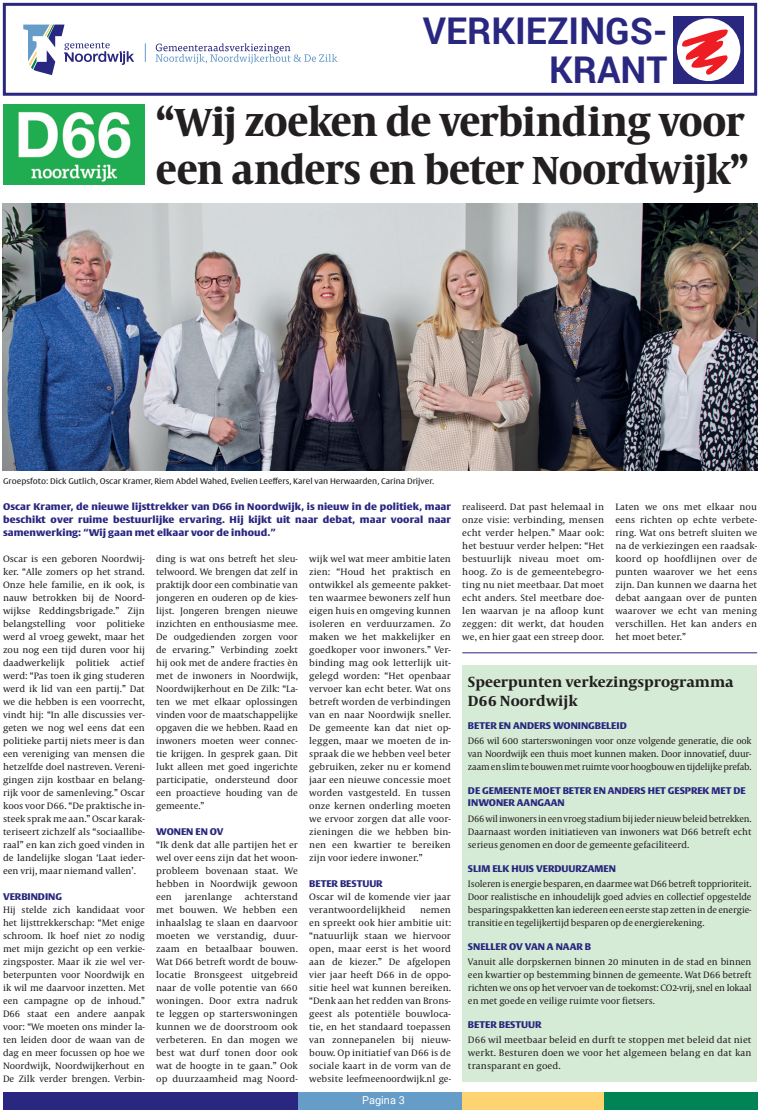
<style>
.page{position:relative;width:760px;height:1112px;background:#fff}
.page>*{position:absolute;margin:0;border:0;box-sizing:border-box;transform-origin:0 0}
.t1{font:700 40px/48px "Capitolium Head";letter-spacing:-.02em;color:#231f20}
.t2{font:700 36.8px/38.7px "Roboto";color:#292780;text-align:right}
.t3{font:700 15px/19px "Capitolium News";color:#231f20}
.t4{font:11px "Roboto";color:#fff}
.t5{font:9.5px/13px "Capitolium News";letter-spacing:.01em;color:#231f20;text-align:justify}
.t6{font:900 9.5px/13px "Big Vesta";color:#292780;text-align:justify}
.t7{font:8px "Big Vesta";color:#231f20}
</style>
<div class="page">
<div style="left:3px;top:3px;width:754px;height:93px;border:3px solid #292780"></div>
<div style="left:298px;top:1091px;width:164px;height:17px;background:#659cc8"></div>
<div style="left:462px;top:1091px;width:142px;height:17px;background:#fed371"></div>
<div style="left:604px;top:1091px;width:153px;height:17px;background:#008355"></div>
<div style="left:673px;top:16px;width:70px;height:67px;background:#292780"></div>
<div style="left:677px;top:18px;width:63px;height:63px;background:#fff;border-radius:50%"></div>
<svg style="left:681px;top:29px;width:49px;height:49px"></svg>
<div style="left:3px;top:1091px;width:295px;height:17px;background:#292780"></div>
<svg style="left:23px;top:25px;width:111px;height:50px"></svg>
<svg style="left:156px;top:43px;width:181px;height:21px"></svg>
<svg style="left:145px;top:43px;width:1px;height:19px"></svg>
<img style="left:3px;top:203px;width:754px;height:267px">
<hr style="left:462px;top:652px;width:295px;height:1px;background:#292780">
<div style="left:462px;top:665px;width:295px;height:416px;background:#d6ebd6"></div>
<img style="left:3px;top:105px;width:142px;height:79px">
<h2 class="t2" style="left:423px;top:10px;width:246px">VERKIEZINGS-<br>KRANT</h2>
<h1 class="t1" style="left:156px;top:99px;width:594px">“Wij zoeken de verbinding voor een anders en beter Noordwijk”</h1>
<p class="t7" style="left:3px;top:476px;width:432px">Groepsfoto: Dick Gutlich, Oscar Kramer, Riem Abdel Wahed, Evelien Leeffers, Karel van Herwaarden, Carina Drijver.</p>
<p class="t6" style="left:3px;top:500px;width:449px">Oscar Kramer, de nieuwe lijsttrekker van D66 in Noordwijk, is nieuw in de politiek, maar beschikt over ruime bestuurlijke ervaring. Hij kijkt uit naar debat, maar vooral naar samenwerking: “Wij gaan met elkaar voor de inhoud.”</p>
<p class="t5" style="left:3px;top:552px;width:143px">Oscar is een geboren Noordwij&shy;ker. “Alle zomers op het strand.<br>Onze hele familie, en ik ook, is nauw betrokken bij de Noord&shy;wijkse Reddingsbrigade.” Zijn belangstelling voor politieke werd al vroeg gewekt, maar het zou nog een tijd duren voor hij daadwerkelijk politiek actief werd: “Pas toen ik ging studeren werd ik lid van een partij.” Dat we die hebben is een voorrecht, vindt hij: “In alle discussies ver&shy;geten we nog wel eens dat een politieke partij niets meer is dan een vereniging van mensen die hetzelfde doel nastreven. Vereni&shy;gingen zijn kostbaar en belang&shy;rijk voor de samenleving.” Oscar koos voor D66. “De praktische in&shy;steek sprak me aan.” Oscar karak&shy;teriseert zichzelf als “sociaallibe&shy;raal” en kan zich goed vinden in de landelijke slogan ‘Laat ieder&shy;een vrij, maar niemand vallen’.</p>
<p class="t6" style="left:3px;top:890px;width:60px">VERBINDING</p>
<p class="t5" style="left:3px;top:903px;width:143px">Hij stelde zich kandidaat voor het lijsttrekkerschap: “Met enige schroom. Ik hoef niet zo nodig met mijn gezicht op een verkie&shy;zingsposter. Maar ik zie wel ver&shy;beterpunten voor Noordwijk en ik wil me daarvoor inzetten. Met een campagne op de inhoud.” D66 staat een andere aanpak voor: “We moeten ons minder la&shy;ten leiden door de waan van de dag en meer focussen op hoe we Noordwijk, Noordwijkerhout en De Zilk verder brengen. Verbin-</p>
<p class="t5" style="left:156px;top:552px;width:143px">ding is wat ons betreft het sleu&shy;telwoord. We brengen dat zelf in praktijk door een combinatie van jongeren en ouderen op de kies&shy;lijst. Jongeren brengen nieuwe inzichten en enthousiasme mee.<br>De oudgedienden zorgen voor de ervaring.” Verbinding zoekt hij ook met de andere fracties èn met de inwoners in Noordwijk, Noordwijkerhout en De Zilk: “La&shy;ten we met elkaar oplossingen vinden voor de maatschappelijke opgaven die we hebben. Raad en inwoners moeten weer connec&shy;tie krijgen. In gesprek gaan. Dit lukt alleen met goed ingerichte participatie, ondersteund door een proactieve houding van de gemeente.”</p>
<p class="t6" style="left:156px;top:825px;width:69px">WONEN EN OV</p>
<p class="t5" style="left:156px;top:838px;width:143px">“Ik denk dat alle partijen het er wel over eens zijn dat het woon&shy;probleem bovenaan staat. We hebben in Noordwijk gewoon een</p>
<p class="t5" style="left:309px;top:552px;width:143px">wijk wel wat meer ambitie laten zien: “Houd het praktisch en ontwikkel als gemeente pakket&shy;ten waarmee bewoners zelf hun eigen huis en omgeving kunnen isoleren en verduurzamen. Zo maken we het makkelijker en goedkoper voor inwoners.” Ver&shy;binding mag ook letterlijk uit&shy;gelegd worden: “Het openbaar vervoer kan echt beter. Wat ons betreft worden de verbindingen van en naar Noordwijk sneller.<br>De gemeente kan dat niet op&shy;leggen, maar we moeten de in&shy;spraak die we hebben veel beter gebruiken, zeker nu er komend jaar een nieuwe concessie moet worden vastgesteld. En tussen onze kernen onderling moeten we ervoor zorgen dat alle voor&shy;zieningen die we hebben bin&shy;nen een kwartier te bereiken zijn voor iedere inwoner.”</p>
<p class="t6" style="left:309px;top:877px;width:75px">BETER BESTUUR</p>
<p class="t5" style="left:309px;top:890px;width:143px">Oscar wil de komende vier jaar verantwoordelijkheid</p>
<p class="t5" style="left:156px;top:890px;width:143px;text-indent:89px">achterstand met bouwen. We hebben een inhaalslag te slaan en daarvoor moeten we verstandig, duur&shy;zaam en betaalbaar bouwen.<br>Wat D66 betreft wordt de bouw&shy;locatie Bronsgeest uitgebreid naar de volle potentie van 660 woningen. Door extra nadruk te leggen op starterswoningen kunnen we de doorstroom ook verbeteren. En dan mogen we best wat durf tonen door ook wat de hoogte in te gaan.” Ook op duurzaamheid mag Noord-</p>
<p class="t5" style="left:185px;top:890px;width:49px">jarenlange</p>
<p class="t5" style="left:309px;top:903px;width:143px;text-indent:111px">nemen en spreekt ook hier ambitie uit: “natuurlijk staan we hiervoor open, maar eerst is het woord aan de kiezer.” De afgelopen vier jaar heeft D66 in de oppo&shy;sitie heel wat kunnen bereiken. “Denk aan het redden van Brons&shy;geest als potentiële bouwloca&shy;tie, en het standaard toepassen van zonnepanelen bij nieuw&shy;bouw. Op initiatief van D66 is de sociale kaart in de vorm van de website leefmeenoordwijk.nl ge-</p>
<p class="t4" style="left:362px;top:1092px;width:44px">Pagina 3</p>
<p class="t5" style="left:462px;top:500px;width:143px">realiseerd. Dat past helemaal in onze visie: verbinding, mensen echt verder helpen.” Maar ook: het bestuur verder helpen: “Het bestuurlijk niveau moet om&shy;hoog. Zo is de gemeentebegro&shy;ting nu niet meetbaar. Dat moet echt anders. Stel meetbare doe&shy;len waarvan je na afloop kunt zeggen: dit werkt, dat houden we, en hier gaat een streep door.</p>
<p class="t5" style="left:615px;top:500px;width:143px">Laten we ons met elkaar nou eens richten op echte verbete&shy;ring. Wat ons betreft sluiten we na de verkiezingen een raadsak&shy;koord op hoofdlijnen over de punten waarover we het eens zijn. Dan kunnen we daarna het debat aangaan over de punten waarover we echt van mening verschillen. Het kan anders en het moet beter.”</p>
<h3 class="t3" style="left:468px;top:672px;width:267px">Speerpunten verkezingsprogramma<br>D66 Noordwijk</h3>
<p class="t6" style="left:468px;top:719px;width:160px">BETER EN ANDERS WONINGBELEID</p>
<p class="t5" style="left:468px;top:734px;width:285px">D66 wil 600 starterswoningen voor onze volgende generatie, die ook van Noordwijk een thuis moet kunnen maken. Door innovatief, duur&shy;zaam en slim te bouwen met ruimte voor hoogbouw en tijdelijke prefab.</p>
<p class="t6" style="left:468px;top:785px;width:279px;line-height:11.4px">DE GEMEENTE MOET BETER EN ANDERS HET GESPREK MET DE<br>INWONER AANGAAN</p>
<p class="t5" style="left:468px;top:812px;width:285px">D66 wil inwoners in een vroeg stadium bij ieder nieuw beleid betrekken.<br>Daarnaast worden initiatieven van inwoners wat D66 betreft echt serieus genomen en door de gemeente gefaciliteerd.</p>
<p class="t6" style="left:468px;top:862px;width:149px">SLIM ELK HUIS VERDUURZAMEN</p>
<p class="t5" style="left:468px;top:877px;width:285px">Isoleren is energie besparen, en daarmee wat D66 betreft topprioriteit.<br>Door realistische en inhoudelijk goed advies en collectief opgestelde besparingspakketten kan iedereen een eerste stap zetten in de energie&shy;transitie en tegelijkertijd besparen op de energierekening.</p>
<p class="t6" style="left:468px;top:940px;width:125px">SNELLER OV VAN A NAAR B</p>
<p class="t5" style="left:468px;top:955px;width:285px">Vanuit alle dorpskernen binnen 20 minuten in de stad en binnen een kwartier op bestemming binnen de gemeente. Wat D66 betreft richten we ons op het vervoer van de toekomst: CO2-vrij, snel en lokaal en met goede en veilige ruimte voor fietsers.</p>
<p class="t6" style="left:468px;top:1018px;width:75px">BETER BESTUUR</p>
<p class="t5" style="left:468px;top:1033px;width:285px">D66 wil meetbaar beleid en durft te stoppen met beleid dat niet werkt. Besturen doen we voor het algemeen belang en dat kan transparant en goed.</p>
</div>
